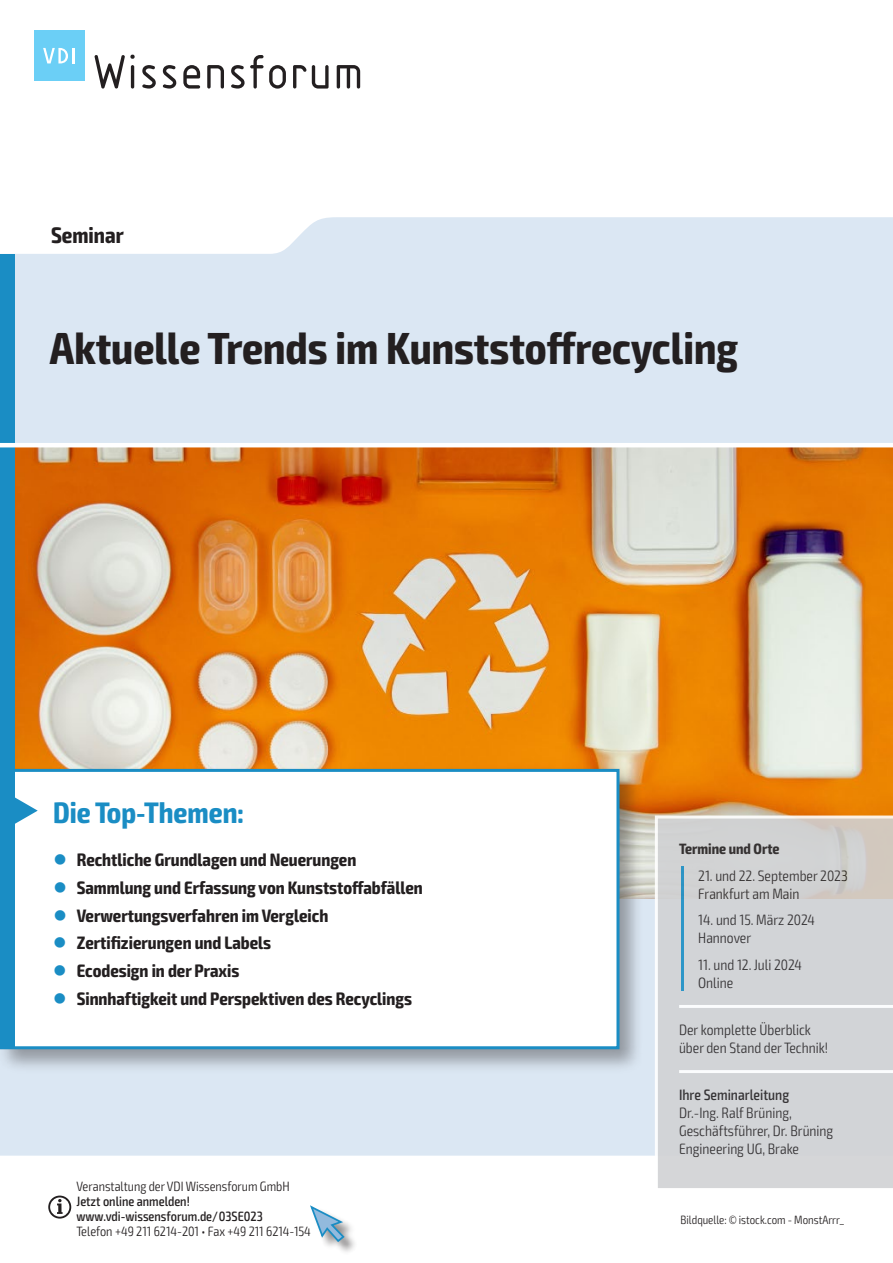
<style>
.page{position:relative;width:893px;height:1263px;background:#fff}
.page>*{position:absolute;margin:0;border:0;box-sizing:border-box;transform-origin:0 0}
.t1{font:700 condensed 45px "Exo 2";color:#231f20}
.t2{font:700 condensed 29.7px "Exo 2";color:#1a8dc4}
.t3{font:700 condensed 22.5px "Exo 2";color:#231f20}
.t4{font:700 condensed 18px "Exo 2";color:#231f20}
.t5{font:300 condensed 15px/18px "Exo 2";color:#231f20}
.t6{font:500 condensed 15px "Exo 2";color:#231f20}
.t7{font:700 condensed 15px "Exo 2";color:#231f20}
.t8{font:300 condensed 13.5px "Exo 2";color:#231f20}
.t9{font:500 condensed 13.5px/15px "Exo 2";color:#231f20}
.t10{font:300 condensed 12px "Exo 2";color:#231f20}
.s1{color:#1a8dc4}
</style>
<div class="page">
<div style="left:0;top:217px;width:893px;height:938px;background:#dbe7f3"></div>
<img style="left:14px;top:447px;width:879px;height:451px">
<div style="left:0;top:765px;width:644px;height:309px;background:#231f20;opacity:.4"></div>
<div style="left:2px;top:770px;width:616px;height:278px;background:#fff"></div>
<div style="left:3px;top:772px;width:11px;height:274px;background:#1a8dc4"></div>
<div style="left:0;top:769px;width:619px;height:280px;border:3px solid #1a8dc4"></div>
<svg style="left:14px;top:796px;width:24px;height:29px"></svg>
<div style="left:0;top:254px;width:14px;height:519px;background:#1a8dc4"></div>
<div style="left:311px;top:1206px;width:47px;height:49px;background:#231f20;opacity:.5"></div>
<svg style="left:310px;top:1205px;width:36px;height:38px"></svg>
<hr style="left:0;top:443px;width:893px;height:4px;background:#fff">
<svg style="left:655px;top:815px;width:238px;height:373px"></svg>
<svg style="left:48px;top:1195px;width:23px;height:23px"></svg>
<svg style="left:94px;top:54px;width:41px;height:35px"></svg>
<svg style="left:142px;top:65px;width:14px;height:24px"></svg>
<svg style="left:163px;top:65px;width:13px;height:24px"></svg>
<svg style="left:183px;top:65px;width:17px;height:24px"></svg>
<svg style="left:207px;top:65px;width:17px;height:24px"></svg>
<svg style="left:231px;top:55px;width:55px;height:34px"></svg>
<svg style="left:293px;top:65px;width:36px;height:24px"></svg>
<svg style="left:337px;top:65px;width:23px;height:24px"></svg>
<div style="left:34px;top:30px;width:50px;height:51px;background:#6bcff6"></div>
<svg style="left:43px;top:48px;width:31px;height:15px"></svg>
<p class="t3" style="left:51px;top:221px;width:74px">Seminar</p>
<h1 class="t1" style="left:50px;top:321px;width:690px">Aktuelle Trends im Kunststoffrecycling</h1>
<h2 class="t2" style="left:53px;top:794px;width:192px">Die Top-Themen:</h2>
<p class="t4" style="left:53px;top:849px;width:304px"><span class="s1">●</span> Rechtliche Grundlagen und Neuerungen</p>
<p class="t4" style="left:53px;top:877px;width:371px"><span class="s1">●</span> Sammlung und Erfassung von Kunststoffabfällen</p>
<p class="t4" style="left:53px;top:904px;width:276px"><span class="s1">●</span> Verwertungsverfahren im Vergleich</p>
<p class="t4" style="left:53px;top:932px;width:219px"><span class="s1">●</span> Zertifizierungen und Labels</p>
<p class="t4" style="left:53px;top:960px;width:188px"><span class="s1">●</span> Ecodesign in der Praxis</p>
<p class="t4" style="left:53px;top:988px;width:360px"><span class="s1">●</span> Sinnhaftigkeit und Perspektiven des Recyclings</p>
<p class="t8" style="left:77px;top:1178px;width:215px">Veranstaltung der VDI Wissensforum GmbH</p>
<p class="t9" style="left:77px;top:1194px;width:188px">Jetzt online anmelden! www.vdi-wissensforum.de/03SE023</p>
<p class="t8" style="left:77px;top:1223px;width:236px">Telefon +49 211 6214-201 • Fax +49 211 6214-154</p>
<p class="t7" style="left:679px;top:840px;width:102px">Termine und Orte</p>
<p class="t5" style="left:698px;top:867px;width:151px">21. und 22. September 2023<br>Frankfurt am Main</p>
<p class="t5" style="left:698px;top:911px;width:118px">14. und 15. März 2024<br>Hannover</p>
<p class="t5" style="left:698px;top:956px;width:105px">11. und 12. Juli 2024<br>Online</p>
<p class="t5" style="left:679px;top:1021px;width:150px">Der komplette Überblick über den Stand der Technik!</p>
<p class="t6" style="left:679px;top:1086px;width:112px">Ihre Seminarleitung</p>
<p class="t5" style="left:679px;top:1104px;width:156px">Dr.-Ing. Ralf Brüning,<br>Geschäftsführer, Dr. Brüning<br>Engineering UG, Brake</p>
<p class="t10" style="left:681px;top:1212px;width:165px">Bildquelle: © istock.com - MonstArrr_</p>
</div>
